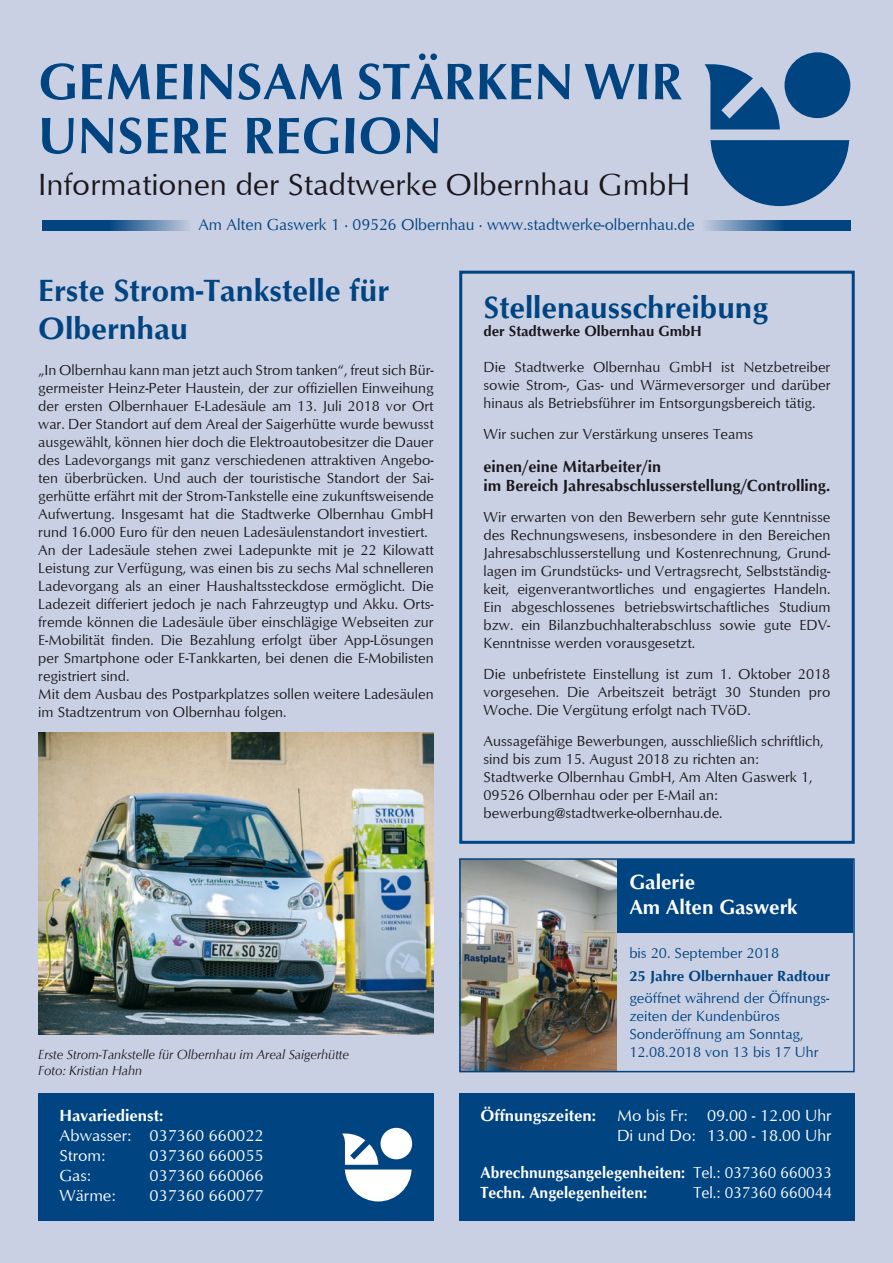
<style>
.page{position:relative;width:893px;height:1263px;background:#cad0e3}
.page>*{position:absolute;margin:0;border:0;box-sizing:border-box;transform-origin:0 0}
.t1{font:700 52.5px/54px "Optimum";color:#004481}
.t2{font:700 31.5px/37.8px "Optimum";color:#004481}
.t3{font:31.5px "Optimum";color:#1a171c}
.t4{font:700 21px/25.2px "Optimum";color:#fff}
.t5{font:16.5px/19.8px "Optimum";color:#fff}
.t6{font:700 16.5px/19.8px "Optimum";color:#1a171c}
.t7{font:700 16.5px/19.8px "Optimum";color:#fff;scale:.94 1}
.t8{font:16.5px "Optimum";color:#004481}
.t9{font:700 16.5px "Optimum";color:#fff}
.t10{font:16.5px "Optimum";color:#fff;scale:.94 1}
.t11{font:15px/18px "Optimum";color:#1a171c;text-align:justify}
.t12{font:15px/18px "Optimum";color:#004481}
.t13{font:700 15px "Optimum";color:#1a171c}
.t14{font:700 15px "Optimum";color:#004481}
.t15{font:italic 13.5px/16.2px "Optimum";color:#1a171c}
.s1{font-weight:400}
</style>
<div class="page">
<div style="left:38px;top:1093px;width:396px;height:127px;background:#004481"></div>
<div style="left:459px;top:1093px;width:396px;height:127px;background:#004481"></div>
<svg style="left:710px;top:140px;width:139px;height:66px"></svg>
<svg style="left:704px;top:64px;width:76px;height:65px"></svg>
<div style="left:784px;top:52px;width:66px;height:66px;background:#004481;border-radius:50%"></div>
<svg style="left:43px;top:221px;width:145px;height:10px"></svg>
<svg style="left:706px;top:221px;width:144px;height:10px"></svg>
<svg style="left:342px;top:1133px;width:70px;height:68px"></svg>
<div style="left:381px;top:1128px;width:31px;height:31px;background:#fff;border-radius:50%"></div>
<img style="left:38px;top:732px;width:396px;height:302px">
<div style="left:459px;top:271px;width:396px;height:573px;border:3px solid #004481"></div>
<div style="left:557px;top:859px;width:296px;height:73px;background:#004481"></div>
<img style="left:462px;top:861px;width:155px;height:208px">
<div style="left:459px;top:858px;width:396px;height:214px;border:2px solid #004481"></div>
<h1 class="t1" style="left:38px;top:54px;width:646px">Gemeinsam stärken wir unsere Reg</h1>
<h1 class="t1" style="left:341px;top:108px;width:102px">ion</h1>
<h2 class="t3" style="left:38px;top:165px;width:653px">Informationen der Stadtwerke Olbernhau GmbH</h2>
<p class="t8" style="left:198px;top:215px;width:498px">Am Alten Gaswerk 1 · 09526 Olbernhau · www.stadtwerke-olbernhau.de</p>
<h2 class="t2" style="left:38px;top:271px;width:352px">Erste Strom-Tankstelle für<br>Olbernhau</h2>
<p class="t11" style="left:38px;top:360px;width:397px;text-align:left">„In Olbernhau kann man jetzt auch Strom tanken“, freut sich Bür&shy;germeister Heinz-Peter Haustein, der zur offiziellen Einweihung der ersten Olbernhauer E-Ladesäule am 13. Juli 2018 vor Ort war. Der Standort auf dem Areal der Saigerhütte wurde bewusst ausgewählt, können hier doch die Elektroautobesitzer die Dauer des Ladevorgangs mit ganz verschiedenen attraktiven Angebo&shy;ten überbrücken. Und auch der touristische Standort der Sai&shy;gerhütte erfährt mit der Strom-Tankstelle eine zukunftsweisende Aufwertung. Insgesamt hat die Stadtwerke Olbernhau GmbH rund 16.000 Euro für den neuen Ladesäulenstandort investiert.<br>An der Ladesäule stehen zwei Ladepunkte mit je 22 Kilowatt Leistung zur Verfügung, was einen bis zu sechs Mal schnelleren Ladevorgang als an einer Haushaltssteckdose ermöglicht. Die Ladezeit differiert jedoch je nach Fahrzeugtyp und Akku. Orts&shy;fremde können die Ladesäule über einschlägige Webseiten zur E-Mobilität finden. Die Bezahlung erfolgt über App-Lösungen per Smartphone oder E-Tankkarten, bei denen die E-Mobilisten registriert sind.<br>Mit dem Ausbau des Postparkplatzes sollen weitere Ladesäulen im Stadtzentrum von Olbernhau folgen.</p>
<p class="t15" style="left:38px;top:1046px;width:312px">Erste Strom-Tankstelle für Olbernhau im Areal Saigerhütte<br>Foto: Kristian Hahn</p>
<p class="t9" style="left:60px;top:1106px;width:105px">Havariedienst:</p>
<p class="t5" style="left:60px;top:1125px;width:206px">Abwasser: 037360 660022<br>Strom:</p>
<p class="t5" style="left:150px;top:1145px;width:116px">037360 660055</p>
<p class="t5" style="left:60px;top:1165px;width:33px">Gas:</p>
<p class="t5" style="left:150px;top:1165px;width:116px">037360 660066</p>
<p class="t5" style="left:60px;top:1184px;width:58px">Wärme:</p>
<p class="t5" style="left:150px;top:1184px;width:116px">037360 660077</p>
<h2 class="t2" style="left:483px;top:288px;width:286px">Stellenausschreibung</h2>
<p class="t13" style="left:483px;top:323px;width:220px">der Stadtwerke Olbernhau GmbH</p>
<p class="t11" style="left:483px;top:358px;width:348px">Die Stadtwerke Olbernhau GmbH ist Netzbetreiber sowie Strom-, Gas- und Wärmeversorger und darüber hinaus als Betriebsführer im Entsorgungsbereich tätig.</p>
<p class="t11" style="left:483px;top:425px;width:271px">Wir suchen zur Verstärkung unseres Teams</p>
<p class="t6" style="left:483px;top:456px;width:348px">einen/eine Mitarbeiter/in<br>im Bereich Jahresabschlusserstellung/Controlling.</p>
<p class="t11" style="left:483px;top:508px;width:348px">Wir erwarten von den Bewerbern sehr gute Kenntnisse des Rechnungswesens, insbesondere in den Bereichen Jahresabschlusserstellung und Kostenrechnung, Grund&shy;lagen im Grundstücks- und Vertragsrecht, Selbstständig&shy;keit, eigenverantwortliches und engagiertes Handeln.<br>Ein abgeschlossenes betriebswirtschaftliches Studium bzw. ein Bilanzbuchhalterabschluss sowie gute EDV-Kenntnisse werden vorausgesetzt.</p>
<p class="t11" style="left:483px;top:664px;width:348px">Die unbefristete Einstellung ist zum 1. Oktober 2018 vorgesehen. Die Arbeitszeit beträgt 30 Stunden pro Woche. Die Vergütung erfolgt nach TVöD.</p>
<p class="t11" style="left:483px;top:731px;width:342px;text-align:left">Aussagefähige Bewerbungen, ausschließlich schriftlich, sind bis zum 15. August 2018 zu richten an:<br>Stadtwerke Olbernhau GmbH, Am Alten Gaswerk 1, 09526 Olbernhau oder per E-Mail an: bewerbung@stadtwerke-olbernhau.de.</p>
<h3 class="t4" style="left:629px;top:869px;width:170px">Galerie<br>Am Alten Gaswerk</h3>
<p class="t12" style="left:629px;top:944px;width:151px">bis 20. September 2018</p>
<p class="t14" style="left:629px;top:967px;width:202px">25 Jahre Olbernhauer Radtour</p>
<p class="t12" style="left:629px;top:988px;width:202px">geöffnet während der Öffnungs&shy;zeiten der Kundenbüros<br>Sonderöffnung am Sonntag,<br>12.08.2018 von 13 bis 17 Uhr</p>
<p class="t9" style="left:480px;top:1106px;width:117px">Öffnungszeiten:</p>
<p class="t5" style="left:617px;top:1105px;width:216px">Mo bis Fr: 09.00 - 12.00 Uhr<br>Di und Do: 13.00 - 18.00 Uhr</p>
<p class="t7" style="left:480px;top:1162px;width:375px">Abrechnungsangelegenheiten: <span class="s1">Tel.: 037360 660033<br></span>Techn. Angelegenheiten:</p>
<p class="t10" style="left:693px;top:1182px;width:149px">Tel.: 037360 660044</p>
</div>
